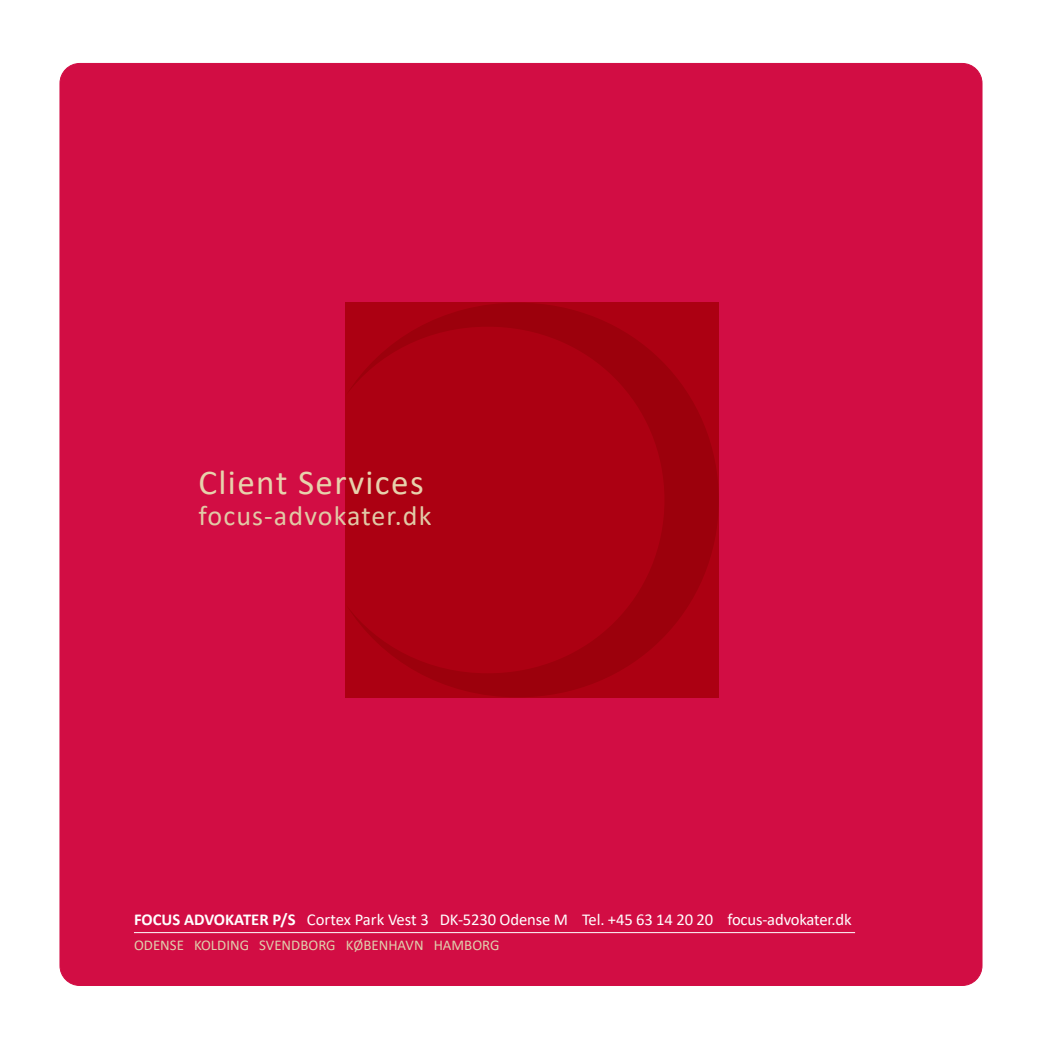
<style>
.page{position:relative;width:1042px;height:1042px;background:#fff}
.page>*{position:absolute;margin:0;border:0;box-sizing:border-box;transform-origin:0 0}
.t1{font:35px "Calibri";letter-spacing:.04em;color:#e7d2ac}
.t2{font:28px "Calibri";letter-spacing:.04em;color:#e1caa6}
.t3{font:16.62px "Calibri";letter-spacing:-.01em;color:#fff}
.t4{font:14.88px "Calibri";color:#e0cfac}
.s1{font-weight:700}
</style>
<div class="page">
<div style="left:60px;top:63px;width:922px;height:922px;background:#d20d44;border-radius:20px"></div>
<svg style="left:346px;top:303px;width:373px;height:394px;fill:#ac0012"></svg>
<hr style="left:134px;top:932px;width:721px;height:1px;background:#fff">
<h1 class="t1" style="left:198px;top:458px;width:227px">Client Services</h1>
<h2 class="t2" style="left:198px;top:496px;width:234px">focus-advokater.dk</h2>
<p class="t3" style="left:134px;top:908px;width:719px"><span class="s1">FOCUS ADVOKATER P/S</span> Cortex Park Vest 3 DK-5230 Odense M Tel. +45 63 14 20 20 focus-advokater.dk</p>
<p class="t4" style="left:134px;top:937px;width:367px">ODENSE KOLDING SVENDBORG KØBENHAVN HAMBORG</p>
</div>
